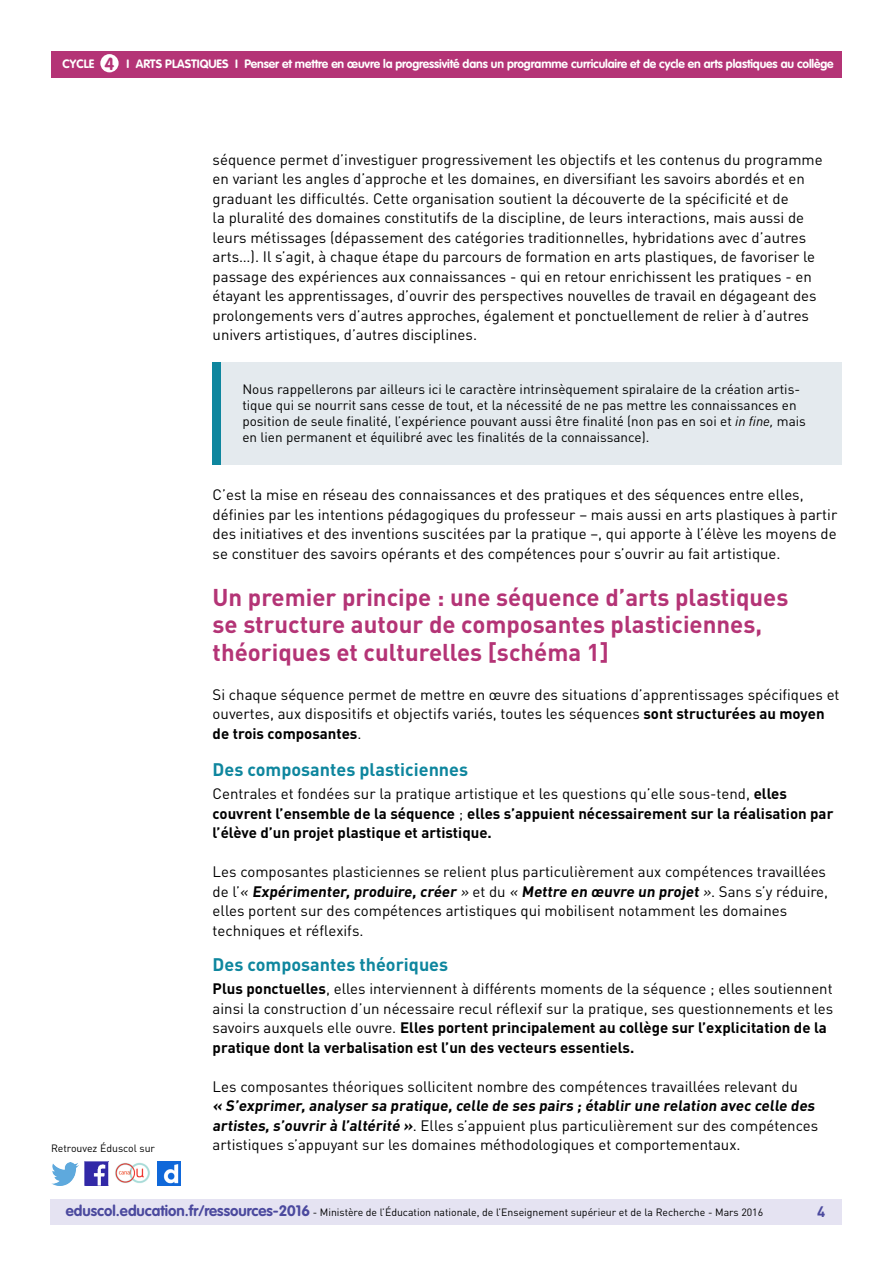
<style>
.page{position:relative;width:893px;height:1263px;background:#fff}
.page>*{position:absolute;margin:0;border:0;box-sizing:border-box;transform-origin:0 0}
._03_Titre_de_niveau{font:700 24px/27.6px "DIN Pro";color:#b43476}
._04_Titre_de_niveau{font:700 18px "DIN Pro";color:#0e869e}
.t1{font:700 17.25px "VAG Rounded Std";color:#b43476}
._06_Texte_courant{font:15px/19.5px "DIN Pro";color:#000}
._06_Texte_courant-2{font:700 15px/19.5px "DIN Pro";color:#000}
.t2{font:700 15px "DIN Pro";color:#4b499e}
.t3{font:13.5px/16.2px "DIN Pro";color:#000}
.t4{font:700 12px "VAG Rounded Std";letter-spacing:-.01em;color:#fff}
.t5{font:10.5px "DIN Pro";color:#000}
.s1{font-style:italic}
.s2{font-weight:700}
.s3{font-weight:400}
.s4{font-family:"VAG Rounded Std";font-weight:700;font-size:15px;color:#4b499e}
</style>
<div class="page">
<div style="left:50px;top:1199px;width:791px;height:26px;background:#e5e3f2"></div>
<div style="left:51px;top:51px;width:791px;height:27px;background:#b43476"></div>
<div style="left:100px;top:54px;width:19px;height:18px;background:#fff;border-radius:50%"></div>
<img style="left:85px;top:1162px;width:23px;height:23px">
<img style="left:51px;top:1163px;width:28px;height:22px">
<img style="left:158px;top:1162px;width:22px;height:23px">
<img style="left:115px;top:1162px;width:35px;height:21px">
<div style="left:213px;top:362px;width:629px;height:102px;background:#e4eaee"></div>
<div style="left:213px;top:362px;width:8px;height:102px;background:#0e869e"></div>
<p class="t1" style="left:105px;top:53px;width:11px">4</p>
<p class="t4" style="left:244px;top:57px;width:591px">Penser et mettre en œuvre la progressivité dans un programme curriculaire et de cycle en arts plastiques au collège</p>
<p class="t4" style="left:63px;top:57px;width:33px">CYCLE</p>
<p class="t4" style="left:127px;top:57px;width:113px">I ARTS PLASTIQUES I</p>
<p class="_06_Texte_courant" style="left:213px;top:149px;width:612px">séquence permet d’investiguer progressivement les objectifs et les contenus du programme en variant les angles d’approche et les domaines, en diversifiant les savoirs abordés et en graduant les difficultés. Cette organisation soutient la découverte de la spécificité et de<br>la pluralité des domaines constitutifs de la discipline, de leurs interactions, mais aussi de leurs métissages (dépassement des catégories traditionnelles, hybridations avec d’autres arts…). Il s’agit, à chaque étape du parcours de formation en arts plastiques, de favoriser le passage des expériences aux connaissances - qui en retour enrichissent les pratiques - en étayant les apprentissages, d’ouvrir des perspectives nouvelles de travail en dégageant des prolongements vers d’autres approches, également et ponctuellement de relier à d’autres univers artistiques, d’autres disciplines.</p>
<p class="t5" style="left:51px;top:1141px;width:106px">Retrouvez Éduscol sur</p>
<p class="t3" style="left:242px;top:381px;width:565px">Nous rappellerons par ailleurs ici le caractère intrinsèquement spiralaire de la création artis&shy;tique qui se nourrit sans cesse de tout, et la nécessité de ne pas mettre les connaissances en position de seule finalité, l’expérience pouvant aussi être finalité (non pas en soi et <span class="s1">in fine,</span> mais en lien permanent et équilibré avec les finalités de la connaissance).</p>
<p class="_06_Texte_courant" style="left:213px;top:485px;width:626px">C’est la mise en réseau des connaissances et des pratiques et des séquences entre elles, définies par les intentions pédagogiques du professeur – mais aussi en arts plastiques à partir des initiatives et des inventions suscitées par la pratique –, qui apporte à l’élève les moyens de se constituer des savoirs opérants et des compétences pour s’ouvrir au fait artistique.</p>
<p class="_03_Titre_de_niveau" style="left:213px;top:582px;width:577px">Un premier principe : une séquence d’arts plastiques se structure autour de composantes plasticiennes, théoriques et culturelles [schéma 1]</p>
<p class="_06_Texte_courant" style="left:213px;top:684px;width:628px">Si chaque séquence permet de mettre en œuvre des situations d’apprentissages spécifiques et ouvertes, aux dispositifs et objectifs variés, toutes les séquences <span class="s2">sont structurées au moyen de trois composantes</span>.</p>
<p class="_04_Titre_de_niveau" style="left:213px;top:757px;width:257px">Des composantes plasticiennes</p>
<p class="_06_Texte_courant-2" style="left:213px;top:784px;width:622px"><span class="s3">Centrales et fondées sur la pratique artistique et les questions qu’elle sous-tend,</span> elles couvrent l’ensemble de la séquence <span class="s3">;</span> elles s’appuient nécessairement sur la réalisation par l’élève d’un projet plastique et artistique.</p>
<p class="_06_Texte_courant" style="left:213px;top:862px;width:617px">Les composantes plasticiennes se relient plus particulièrement aux compétences travaillées de l’« <span class="s2">Expérimenter, produire, créer</span> » et du « <span class="s2">Mettre en œuvre un projet</span> ». Sans s’y réduire, elles portent sur des compétences artistiques qui mobilisent notamment les domaines techniques et réflexifs.</p>
<p class="_04_Titre_de_niveau" style="left:213px;top:952px;width:237px">Des composantes théoriques</p>
<p class="_06_Texte_courant" style="left:213px;top:979px;width:622px"><span class="s2">Plus ponctuelles</span>, elles interviennent à différents moments de la séquence ; elles soutiennent ainsi la construction d’un nécessaire recul réflexif sur la pratique, ses questionnements et les savoirs auxquels elle ouvre. <span class="s2">Elles portent principalement au collège sur l’explicitation de la pratique dont la verbalisation est l’un des vecteurs essentiels.</span></p>
<p class="_06_Texte_courant" style="left:213px;top:1076px;width:607px">Les composantes théoriques sollicitent nombre des compétences travaillées relevant du<br><span class="s2">« S’exprimer, analyser sa pratique, celle de ses pairs ; établir une relation avec celle des artistes, s’ouvrir à l’altérité »</span>. Elles s’appuient plus particulièrement sur des compétences artistiques s’appuyant sur les domaines méthodologiques et comportementaux.</p>
<p class="t5" style="left:66px;top:1205px;width:699px"><span class="s4">eduscol.education.fr/ressources-2016</span> - Ministère de l’Éducation nationale, de l’Enseignement supérieur et de la Recherche - Mars 2016</p>
<p class="t2" style="left:817px;top:1201px;width:10px">4</p>
</div>
